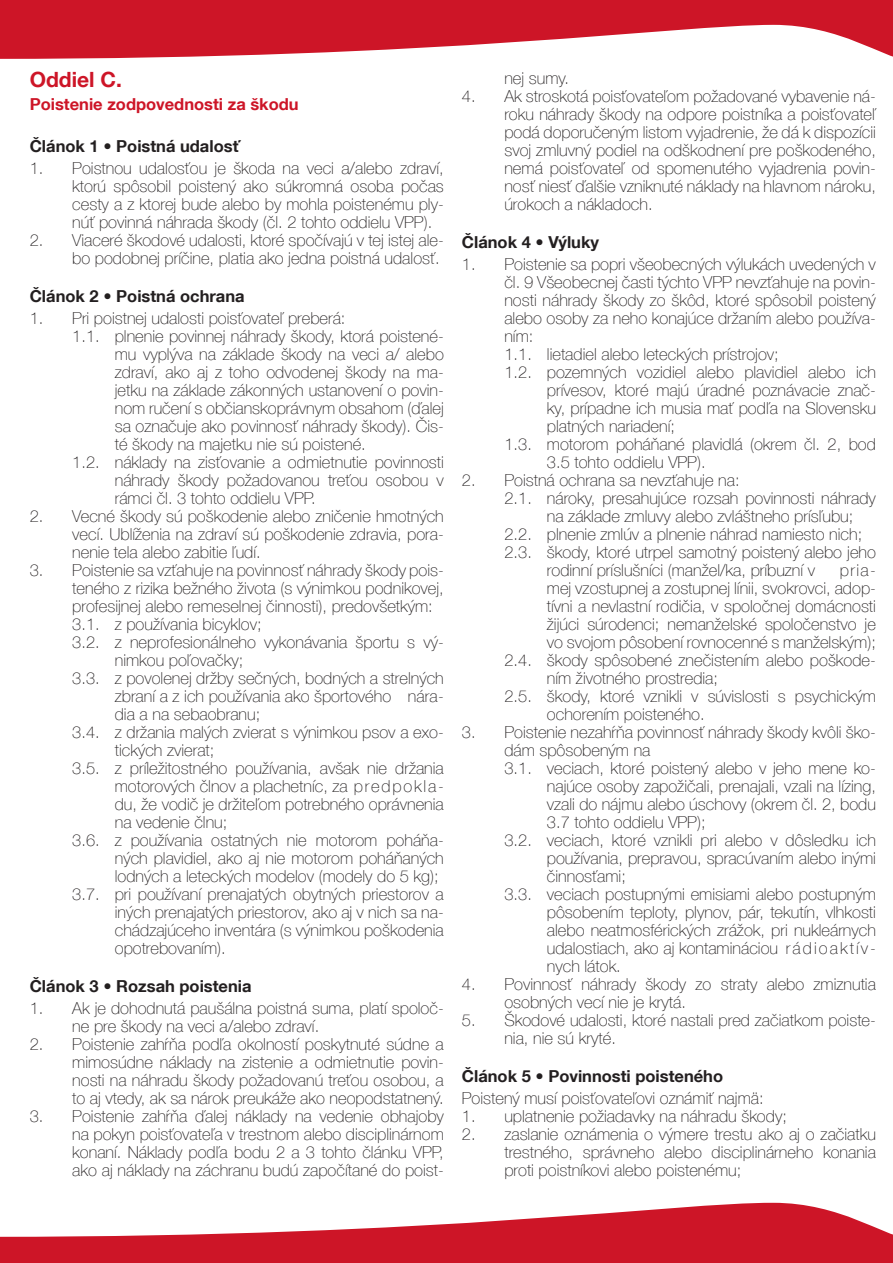
<style>
.page{position:relative;width:893px;height:1263px;background:#fff}
.page>*{position:absolute;margin:0;border:0;box-sizing:border-box;transform-origin:0 0}
.nadpis{font:700 21px "Helvetica Neue LT Com";color:#cd1527}
.zakladny_ODSA-2x{font:100 16.5px/18px "Helvetica Neue LT Com";color:#231f20;text-align:justify}
.zakladny_text_ODSA_1{font:100 16.5px/18px "Helvetica Neue LT Com";color:#231f20;text-align:justify}
.podnadpis-CIERNY{font:700 16.5px "Helvetica Neue LT Com";color:#231f20}
.podnadpis-CERVENY{font:700 16.5px "Helvetica Neue LT Com";color:#cd1527}
</style>
<div class="page">
<svg style="left:0;top:0;width:893px;height:59px;fill:#cd1527"></svg>
<svg style="left:0;top:1202px;width:893px;height:61px;fill:#cd1527"></svg>
<p class="nadpis" style="left:30px;top:67px;width:94px">Oddiel C.</p>
<p class="podnadpis-CERVENY" style="left:30px;top:93px;width:270px">Poistenie zodpovednosti za škodu</p>
<p class="podnadpis-CIERNY" style="left:30px;top:135px;width:212px">Článok 1 • Poistná udalosť</p>
<p class="zakladny_text_ODSA_1" style="left:72px;top:159px;width:373px;text-indent:-43px">1. Poistnou udalosťou je škoda na veci a/alebo zdraví, ktorú spôsobil poistený ako súkromná osoba počas cesty a z ktorej bude alebo by mohla poistenému ply&shy;núť povinná náhrada škody (čl. 2 tohto oddielu VPP).</p>
<p class="zakladny_text_ODSA_1" style="left:30px;top:231px;width:416px;text-align:right">2. Viaceré škodové udalosti, ktoré spočívajú v tej istej ale&shy;bo podobnej príčine, platia ako jedna poistná udalosť.</p>
<p class="podnadpis-CIERNY" style="left:30px;top:285px;width:216px">Článok 2 • Poistná ochrana</p>
<p class="zakladny_text_ODSA_1" style="left:30px;top:309px;width:317px">1. Pri poistnej udalosti poisťovateľ preberá:</p>
<p class="zakladny_ODSA-2x" style="left:115px;top:327px;width:331px;text-indent:-43px">1.1. plnenie povinnej náhrady škody, ktorá poistené&shy;mu vyplýva na základe škody na veci a/ alebo zdraví, ako aj z toho odvodenej škody na ma&shy;jetku na základe zákonných ustanovení o povin&shy;nom ručení s občianskoprávnym obsahom (ďalej sa označuje ako povinnosť náhrady škody). Čis&shy;té škody na majetku nie sú poistené.</p>
<p class="zakladny_ODSA-2x" style="left:115px;top:453px;width:331px;text-indent:-43px">1.2. náklady na zisťovanie a odmietnutie povinnosti náhrady škody požadovanou treťou osobou v rámci čl. 3 tohto oddielu VPP.</p>
<p class="zakladny_text_ODSA_1" style="left:72px;top:507px;width:373px;text-indent:-43px">2. Vecné škody sú poškodenie alebo zničenie hmotných vecí. Ublíženia na zdraví sú poškodenie zdravia, pora&shy;nenie tela alebo zabitie ľudí.</p>
<p class="zakladny_text_ODSA_1" style="left:72px;top:561px;width:373px;text-indent:-43px">3. Poistenie sa vzťahuje na povinnosť náhrady škody pois&shy;teného z rizika bežného života (s výnimkou podnikovej, profesijnej alebo remeselnej činnosti), predovšetkým:</p>
<p class="zakladny_ODSA-2x" style="left:72px;top:615px;width:191px">3.1. z používania bicyklov;</p>
<p class="zakladny_ODSA-2x" style="left:115px;top:633px;width:331px;text-indent:-43px">3.2. z neprofesionálneho vykonávania športu s vý&shy;nimkou poľovačky;</p>
<p class="zakladny_ODSA-2x" style="left:115px;top:669px;width:331px;text-indent:-43px">3.3. z povolenej držby sečných, bodných a strelných zbraní a z ich používania ako športového nára&shy;dia a na sebaobranu;</p>
<p class="zakladny_ODSA-2x" style="left:115px;top:723px;width:331px;text-indent:-43px">3.4. z držania malých zvierat s výnimkou psov a exo&shy;tických zvierat;</p>
<p class="zakladny_ODSA-2x" style="left:115px;top:759px;width:331px;text-indent:-43px">3.5. z príležitostného používania, avšak nie držania motorových člnov a plachetníc, za predpokla&shy;du, že vodič je držiteľom potrebného oprávnenia na vedenie člnu;</p>
<p class="zakladny_ODSA-2x" style="left:115px;top:831px;width:331px;text-indent:-43px">3.6. z používania ostatných nie motorom poháňa&shy;ných plavidiel, ako aj nie motorom poháňaných lodných a leteckých modelov (modely do 5 kg);</p>
<p class="zakladny_ODSA-2x" style="left:115px;top:885px;width:331px;text-indent:-43px">3.7. pri používaní prenajatých obytných priestorov a iných prenajatých priestorov, ako aj v nich sa na&shy;chádzajúceho inventára (s výnimkou poškodenia opotrebovaním).</p>
<p class="podnadpis-CIERNY" style="left:30px;top:975px;width:223px">Článok 3 • Rozsah poistenia</p>
<p class="zakladny_text_ODSA_1" style="left:72px;top:999px;width:373px;text-indent:-43px">1. Ak je dohodnutá paušálna poistná suma, platí spoloč&shy;ne pre škody na veci a/alebo zdraví.</p>
<p class="zakladny_text_ODSA_1" style="left:72px;top:1035px;width:373px;text-indent:-43px">2. Poistenie zahŕňa podľa okolností poskytnuté súdne a mimosúdne náklady na zistenie a odmietnutie povin&shy;nosti na náhradu škody požadovanú treťou osobou, a to aj vtedy, ak sa nárok preukáže ako neopodstatnený.</p>
<p class="zakladny_text_ODSA_1" style="left:72px;top:1107px;width:373px;text-indent:-43px">3. Poistenie zahŕňa ďalej náklady na vedenie obhajoby na pokyn poisťovateľa v trestnom alebo disciplinárnom konaní. Náklady podľa bodu 2 a 3 tohto článku VPP, ako aj náklady na záchranu budú započítané do poist-</p>
<p class="zakladny_text_ODSA_1" style="left:504px;top:69px;width:66px">nej sumy.</p>
<p class="zakladny_text_ODSA_1" style="left:504px;top:87px;width:373px;text-indent:-43px">4. Ak stroskotá poisťovateľom požadované vybavenie ná&shy;roku náhrady škody na odpore poistníka a poisťovateľ podá doporučeným listom vyjadrenie, že dá k dispozícii svoj zmluvný podiel na odškodnení pre poškodeného, nemá poisťovateľ od spomenutého vyjadrenia povin&shy;nosť niesť ďalšie vzniknuté náklady na hlavnom nároku, úrokoch a nákladoch.</p>
<p class="podnadpis-CIERNY" style="left:462px;top:232px;width:139px">Článok 4 • Výluky</p>
<p class="zakladny_text_ODSA_1" style="left:504px;top:255px;width:373px;text-indent:-43px">1. Poistenie sa popri všeobecných výlukách uvedených v čl. 9 Všeobecnej časti týchto VPP nevzťahuje na povin&shy;nosti náhrady škody zo škôd, ktoré spôsobil poistený alebo osoby za neho konajúce držaním alebo používa&shy;ním:</p>
<p class="zakladny_ODSA-2x" style="left:504px;top:345px;width:276px">1.1. lietadiel alebo leteckých prístrojov;</p>
<p class="zakladny_ODSA-2x" style="left:547px;top:363px;width:331px;text-indent:-43px">1.2. pozemných vozidiel alebo plavidiel alebo ich prívesov, ktoré majú úradné poznávacie znač&shy;ky, prípadne ich musia mať podľa na Slovensku platných nariadení;</p>
<p class="zakladny_ODSA-2x" style="left:547px;top:435px;width:331px;text-indent:-43px">1.3. motorom poháňané plavidlá (okrem čl. 2, bod<br>3.5 tohto oddielu VPP).</p>
<p class="zakladny_text_ODSA_1" style="left:462px;top:471px;width:279px">2. Poistná ochrana sa nevzťahuje na:</p>
<p class="zakladny_ODSA-2x" style="left:547px;top:489px;width:331px;text-indent:-43px">2.1. nároky, presahujúce rozsah povinnosti náhrady na základe zmluvy alebo zvláštneho prísľubu;</p>
<p class="zakladny_ODSA-2x" style="left:504px;top:525px;width:359px">2.2. plnenie zmlúv a plnenie náhrad namiesto nich;</p>
<p class="zakladny_ODSA-2x" style="left:547px;top:543px;width:331px;text-indent:-43px">2.3. škody, ktoré utrpel samotný poistený alebo jeho rodinní príslušníci (manžel/ka, príbuzní v</p>
<p class="zakladny_ODSA-2x" style="left:547px;top:561px;width:331px;text-indent:293px">pria&shy;mej vzostupnej a zostupnej línii, svokrovci, adop&shy;tívni a nevlastní rodičia, v spoločnej domácnosti žijúci súrodenci; nemanželské spoločenstvo je vo svojom pôsobení rovnocenné s manželským);</p>
<p class="zakladny_ODSA-2x" style="left:547px;top:651px;width:331px;text-indent:-43px">2.4. škody spôsobené znečistením alebo poškode&shy;ním životného prostredia;</p>
<p class="zakladny_ODSA-2x" style="left:547px;top:687px;width:331px;text-indent:-43px">2.5. škody, ktoré vznikli v súvislosti s psychickým ochorením poisteného.</p>
<p class="zakladny_text_ODSA_1" style="left:504px;top:723px;width:373px;text-indent:-43px">3. Poistenie nezahŕňa povinnosť náhrady škody kvôli ško&shy;dám spôsobeným na</p>
<p class="zakladny_ODSA-2x" style="left:547px;top:759px;width:331px;text-indent:-43px">3.1. veciach, ktoré poistený alebo v jeho mene ko&shy;najúce osoby zapožičali, prenajali, vzali na lízing, vzali do nájmu alebo úschovy (okrem čl. 2, bodu 3.7 tohto oddielu VPP);</p>
<p class="zakladny_ODSA-2x" style="left:547px;top:831px;width:331px;text-indent:-43px">3.2. veciach, ktoré vznikli pri alebo v dôsledku ich používania, prepravou, spracúvaním alebo inými činnosťami;</p>
<p class="zakladny_ODSA-2x" style="left:547px;top:885px;width:331px;text-indent:-43px">3.3. veciach postupnými emisiami alebo postupným pôsobením teploty, plynov, pár, tekutín, vlhkosti alebo neatmosférických zrážok, pri nukleárnych udalostiach, ako aj kontamináciou rádioaktív - nych látok.</p>
<p class="zakladny_text_ODSA_1" style="left:504px;top:975px;width:373px;text-indent:-43px">4. Povinnosť náhrady škody zo straty alebo zmiznutia osobných vecí nie je krytá.</p>
<p class="zakladny_text_ODSA_1" style="left:504px;top:1011px;width:373px;text-indent:-43px">5. Škodové udalosti, ktoré nastali pred začiatkom poiste&shy;nia, nie sú kryté.</p>
<p class="podnadpis-CIERNY" style="left:462px;top:1066px;width:263px">Článok 5 • Povinnosti poisteného</p>
<p class="zakladny_text_ODSA_1" style="left:462px;top:1089px;width:303px">Poistený musí poisťovateľovi oznámiť najmä:</p>
<p class="zakladny_text_ODSA_1" style="left:462px;top:1107px;width:327px">1. uplatnenie požiadavky na náhradu škody;</p>
<p class="zakladny_text_ODSA_1" style="left:504px;top:1125px;width:373px;text-indent:-43px">2. zaslanie oznámenia o výmere trestu ako aj o začiatku trestného, správneho alebo disciplinárneho konania proti poistníkovi alebo poistenému;</p>
</div>
